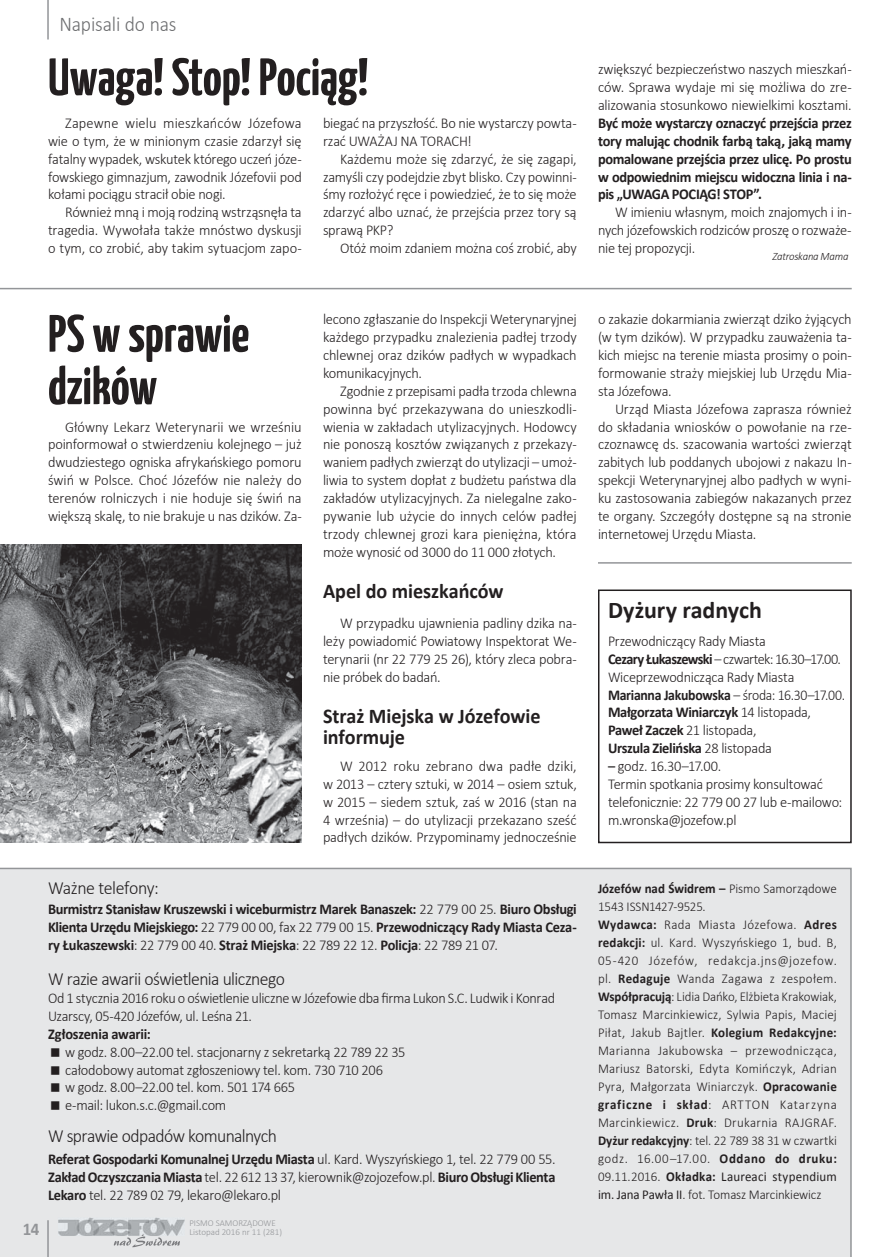
<style>
.page{position:relative;width:887px;height:1257px;background:#fff}
.page>*{position:absolute;margin:0;border:0;box-sizing:border-box;transform-origin:0 0}
.t1{font:700 52.5px/52.5px "Yanone Kaffeesatz";color:#231f20}
.t2{font:700 24px "Calibri";letter-spacing:-.005em;color:#231f20}
.t3{font:700 21px/21px "Calibri";color:#231f20;scale:.96 1}
.t4{font:300 21px "Calibri";letter-spacing:-.01em;color:#6d6e70;scale:.94 1}
.t5{font:300 18.6px "Calibri";letter-spacing:-.035em;color:#231f20;scale:.95 1}
.t6{font:300 18.6px "Calibri";letter-spacing:-.035em;color:#231f20;scale:.96 1}
.t7{font:700 18px "Calibri";color:#939598;scale:.94 1}
.t8{font:300 15px/17.9px "Calibri";letter-spacing:-.02em;color:#231f20;text-align:justify;scale:.96 1}
.t9{font:700 15px/17.9px "Calibri";letter-spacing:-.02em;color:#231f20;text-align:justify;scale:.96 1}
.t10{font:300 15px/17.9px "Calibri";letter-spacing:-.02em;color:#231f20;scale:.95 1}
.t11{font:300 13.5px/18px "Calibri";letter-spacing:.02em;color:#231f20;scale:.96 1}
.t12{font:italic 300 11.25px "Calibri";letter-spacing:-.02em;color:#231f20;scale:.96 1}
.t13{font:300 9px "Calibri";color:#939598}
.s1{font-weight:300}
.s2{font-weight:700}
.s3{font-weight:400}
</style>
<div class="page">
<div style="left:0;top:868px;width:852px;height:389px;background:#e6e7e8"></div>
<img style="left:58px;top:1217px;width:127px;height:19px">
<svg style="left:114px;top:1234px;width:66px;height:13px"></svg>
<hr style="left:47px;top:1220px;width:2px;height:37px;background:#939598">
<hr style="left:0;top:288px;width:852px;height:1px;background:#939598">
<hr style="left:598px;top:562px;width:254px;height:2px;background:#939598">
<div style="left:598px;top:589px;width:254px;height:254px;border:2px solid #231f20"></div>
<img style="left:0;top:544px;width:302px;height:298px">
<hr style="left:47px;top:0;width:2px;height:40px;background:#939598">
<svg style="left:51px;top:1048px;width:8px;height:8px"></svg>
<svg style="left:51px;top:1066px;width:8px;height:8px"></svg>
<svg style="left:51px;top:1083px;width:8px;height:9px"></svg>
<svg style="left:51px;top:1101px;width:8px;height:9px"></svg>
<h3 class="t4" style="left:59px;top:15px;width:126px">Napisali do nas</h3>
<h1 class="t1" style="left:48px;top:53px;width:322px">Uwaga! Stop! Pociąg!</h1>
<p class="t8" style="left:48px;top:115px;width:266px;text-indent:17px">Zapewne wielu mieszkańców Józefowa wie o tym, że w minionym czasie zdarzył się fatalny wypadek, wskutek którego uczeń józe&shy;fowskiego gimnazjum, zawodnik Józefovii pod kołami pociągu stracił obie nogi.</p>
<p class="t8" style="left:48px;top:205px;width:266px;text-indent:17px">Również mną i moją rodziną wstrząsnęła ta tragedia. Wywołała także mnóstwo dyskusji o tym, co zrobić, aby takim sytuacjom zapo-</p>
<p class="t8" style="left:323px;top:115px;width:266px">biegać na przyszłość. Bo nie wystarczy powta&shy;rzać UWAŻAJ NA TORACH!</p>
<p class="t8" style="left:323px;top:151px;width:266px;text-indent:17px">Każdemu może się zdarzyć, że się zagapi, zamyśli czy podejdzie zbyt blisko. Czy powinni&shy;śmy rozłożyć ręce i powiedzieć, że to się może zdarzyć albo uznać, że przejścia przez tory są sprawą PKP?</p>
<p class="t8" style="left:340px;top:240px;width:248px">Otóż moim zdaniem można coś zrobić, aby</p>
<h1 class="t1" style="left:48px;top:310px;width:203px">PS w sprawie dzików</h1>
<p class="t8" style="left:48px;top:419px;width:266px;text-indent:17px">Główny Lekarz Weterynarii we wrześniu poinformował o stwierdzeniu kolejnego – już dwudziestego ogniska afrykańskiego pomoru świń w Polsce. Choć Józefów nie należy do terenów rolniczych i nie hoduje się świń na większą skalę, to nie brakuje u nas dzików. Za-</p>
<p class="t8" style="left:323px;top:312px;width:266px">lecono zgłaszanie do Inspekcji Weterynaryjnej każdego przypadku znalezienia padłej trzody chlewnej oraz dzików padłych w wypadkach komunikacyjnych.</p>
<p class="t8" style="left:323px;top:383px;width:266px;text-indent:17px">Zgodnie z przepisami padła trzoda chlewna powinna być przekazywana do unieszkodli&shy;wienia w zakładach utylizacyjnych. Hodowcy nie ponoszą kosztów związanych z przekazy&shy;waniem padłych zwierząt do utylizacji – umoż&shy;liwia to system dopłat z budżetu państwa dla zakładów utylizacyjnych. Za nielegalne zako&shy;pywanie lub użycie do innych celów padłej trzody chlewnej grozi kara pieniężna, która może wynosić od 3000 do 11 000 złotych.</p>
<h3 class="t3" style="left:323px;top:583px;width:190px">Apel do mieszkańców</h3>
<p class="t8" style="left:323px;top:615px;width:266px;text-indent:17px">W przypadku ujawnienia padliny dzika na&shy;leży powiadomić Powiatowy Inspektorat We&shy;terynarii (nr 22 779 25 26), który zleca pobra&shy;nie próbek do badań.</p>
<h3 class="t3" style="left:323px;top:708px;width:228px">Straż Miejska w Józefowie informuje</h3>
<p class="t8" style="left:323px;top:758px;width:266px;text-indent:17px">W 2012 roku zebrano dwa padłe dziki, w 2013 – cztery sztuki, w 2014 – osiem sztuk, w 2015 – siedem sztuk, zaś w 2016 (stan na 4 września) – do utylizacji przekazano sześć padłych dzików. Przypominamy jednocześnie</p>
<p class="t6" style="left:48px;top:880px;width:117px">Ważne telefony:</p>
<p class="t9" style="left:48px;top:901px;width:552px">Burmistrz Stanisław Kruszewski i wiceburmistrz Marek Banaszek: <span class="s1">22 779 00 25.</span> Biuro Obsługi Klienta Urzędu Miejskiego: <span class="s1">22 779 00 00, fax 22 779 00 15.</span> Przewodniczący Rady Miasta Ceza&shy;ry Łukaszewski<span class="s1">: 22 779 00 40.</span> Straż Miejska<span class="s1">: 22 789 22 12.</span> Policja<span class="s1">: 22 789 21 07.</span></p>
<p class="t5" style="left:48px;top:971px;width:251px">W razie awarii oświetlenia ulicznego</p>
<p class="t10" style="left:48px;top:990px;width:535px">Od 1 stycznia 2016 roku o oświetlenie uliczne w Józefowie dba firma Lukon S.C. Ludwik i Konrad<br>Uzarscy, 05-420 Józefów, ul. Leśna 21.</p>
<p class="t9" style="left:48px;top:1026px;width:109px">Zgłoszenia awarii:</p>
<p class="t8" style="left:65px;top:1044px;width:356px;text-align:left">w godz. 8.00–22.00 tel. stacjonarny z sekretarką 22 789 22 35 całodobowy automat zgłoszeniowy tel. kom. 730 710 206<br>w godz. 8.00–22.00 tel. kom. 501 174 665<br>e-mail: lukon.s.c.@gmail.com</p>
<p class="t5" style="left:48px;top:1128px;width:242px">W sprawie odpadów komunalnych</p>
<p class="t8" style="left:48px;top:1151px;width:530px"><span class="s2">Referat Gospodarki Komunalnej Urzędu Miasta</span> ul. Kard. Wyszyńskiego 1, tel. 22 779 00 55.<br><span class="s2">Zakład Oczyszczania Miasta</span> tel. 22 612 13 37, kierownik@zojozefow.pl. <span class="s2">Biuro Obsługi Klienta Lekaro</span> tel. 22 789 02 79, lekaro@lekaro.pl</p>
<p class="t13" style="left:189px;top:1219px;width:88px">PISMO SAMORZĄDOWE</p>
<p class="t7" style="left:23px;top:1222px;width:19px">14</p>
<p class="t13" style="left:189px;top:1228px;width:94px">Listopad 2016 nr 11 (281)</p>
<p class="t8" style="left:598px;top:62px;width:266px">zwiększyć bezpieczeństwo naszych mieszkań&shy;ców. Sprawa wydaje mi się możliwa do zre&shy;alizowania stosunkowo niewielkimi kosztami.</p>
<p class="t9" style="left:598px;top:115px;width:266px">Być może wystarczy oznaczyć przejścia przez tory malując chodnik farbą taką, jaką mamy pomalowane przejścia przez ulicę. Po prostu w odpowiednim miejscu widoczna linia i na&shy;pis „UWAGA POCIĄG! STOP”.</p>
<p class="t8" style="left:598px;top:205px;width:266px;text-indent:17px">W imieniu własnym, moich znajomych i in&shy;nych józefowskich rodziców proszę o rozważe&shy;nie tej propozycji.</p>
<p class="t12" style="left:772px;top:252px;width:81px">Zatroskana Mama</p>
<p class="t8" style="left:598px;top:312px;width:266px">o zakazie dokarmiania zwierząt dziko żyjących (w tym dzików). W przypadku zauważenia ta&shy;kich miejsc na terenie miasta prosimy o poin&shy;formowanie straży miejskiej lub Urzędu Mia&shy;sta Józefowa.</p>
<p class="t8" style="left:598px;top:401px;width:266px;text-indent:17px">Urząd Miasta Józefowa zaprasza również do składania wniosków o powołanie na rze&shy;czoznawcę ds. szacowania wartości zwierząt zabitych lub poddanych ubojowi z nakazu In&shy;spekcji Weterynaryjnej albo padłych w wyni&shy;ku zastosowania zabiegów nakazanych przez te organy. Szczegóły dostępne są na stronie internetowej Urzędu Miasta.</p>
<h2 class="t2" style="left:608px;top:600px;width:156px">Dyżury radnych</h2>
<p class="t10" style="left:608px;top:633px;width:251px">Przewodniczący Rady Miasta<br><span class="s2">Cezary Łukaszewski</span> – czwartek: 16.30–17.00.<br>Wiceprzewodnicząca Rady Miasta <span class="s2">Marianna Jakubowska</span> – środa: 16.30–17.00.<br><span class="s2">Małgorzata Winiarczyk</span> 14 listopada, <span class="s2">Paweł Zaczek</span> 21 listopada,<br><span class="s2">Urszula Zielińska</span> 28 listopada</p>
<p class="t8" style="left:608px;top:758px;width:246px;text-align:left"><span class="s3">–</span> godz. 16.30–17.00.<br>Termin spotkania prosimy konsultować telefonicznie: 22 779 00 27 lub e-mailowo: m.wronska@jozefow.pl</p>
<p class="t11" style="left:598px;top:880px;width:250px"><span class="s2">Józefów nad Świdrem –</span> Pismo Samorządowe 1543 ISSN1427-9525.<br><span class="s2">Wydawca:</span> Rada Miasta Józefowa. <span class="s2">Adres redakcji:</span> ul. Kard. Wyszyńskiego 1, bud. B, 05-420 Józefów, redakcja.jns@jozefow. pl. <span class="s2">Redaguje</span> Wanda Zagawa z zespołem.<br><span class="s2">Współpracują</span>: Lidia Dańko, Elżbieta Krakowiak, Tomasz Marcinkiewicz, Sylwia Papis, Maciej Piłat, Jakub Bajtler. <span class="s2">Kolegium Redakcyjne:<br></span>Marianna Jakubowska – przewodnicząca, Mariusz Batorski, Edyta Komińczyk, Adrian Pyra, Małgorzata Winiarczyk. <span class="s2">Opracowanie graficzne i skład</span>: ARTTON Katarzyna Marcinkiewicz. <span class="s2">Druk</span>: Drukarnia RAJGRAF.<br><span class="s2">Dyżur redakcyjny</span>: tel. 22 789 38 31 w czwartki godz. 16.00–17.00. <span class="s2">Oddano do druku:<br></span>09.11.2016. <span class="s2">Okładka:</span> <span class="s3">Laureaci stypendium im. Jana Pawła II</span>. fot. Tomasz Marcinkiewicz</p>
</div>
